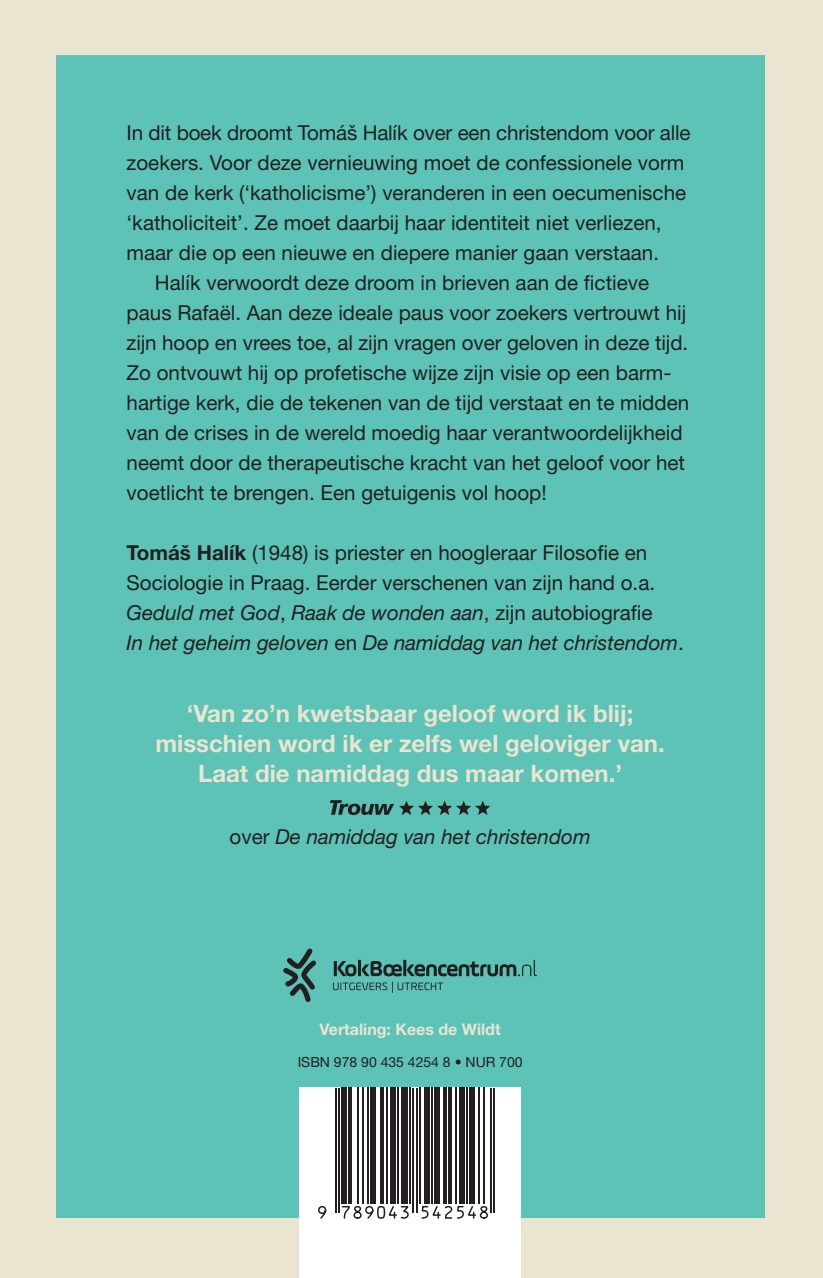
<style>
.page{position:relative;width:823px;height:1278px;background:#eae5d1}
.page>*{position:absolute;margin:0;border:0;box-sizing:border-box;transform-origin:0 0}
.t1{font:700 24px/30px "Helvetica Neue LT Std";color:#eae5d1;text-align:center}
.t2{font:20.6px/30px "Helvetica Neue LT Std";color:#231f20}
.t3{font:italic 20.6px "Helvetica Neue LT Std";color:#231f20}
.t4{font:700 16px "Helvetica Neue LT Std";color:#eae5d1}
.t5{font:14px "Helvetica Neue LT Std";color:#231f20}
.s1{font-weight:700}
.s2{font-style:italic}
.s3{font-style:normal}
</style>
<div class="page">
<div style="left:56px;top:56px;width:708px;height:1162px;background:#5cc3b6"></div>
<svg style="left:333px;top:960px;width:204px;height:33px"></svg>
<svg style="left:283px;top:948px;width:33px;height:54px"></svg>
<div style="left:299px;top:1088px;width:222px;height:190px;background:#fff"></div>
<svg style="left:335px;top:1088px;width:160px;height:125px"></svg>
<hr style="left:335px;top:1088px;width:2px;height:124px;background:#231f20">
<hr style="left:338px;top:1088px;width:2px;height:124px;background:#231f20">
<div style="left:342px;top:1088px;width:5px;height:116px;background:#231f20"></div>
<hr style="left:349px;top:1088px;width:3px;height:116px;background:#231f20">
<hr style="left:357px;top:1088px;width:2px;height:116px;background:#231f20">
<hr style="left:362px;top:1088px;width:2px;height:116px;background:#231f20">
<hr style="left:367px;top:1088px;width:2px;height:116px;background:#231f20">
<div style="left:370px;top:1088px;width:5px;height:116px;background:#231f20"></div>
<hr style="left:381px;top:1088px;width:3px;height:116px;background:#231f20">
<hr style="left:386px;top:1088px;width:1px;height:116px;background:#231f20">
<div style="left:391px;top:1088px;width:5px;height:116px;background:#231f20"></div>
<hr style="left:397px;top:1088px;width:2px;height:116px;background:#231f20">
<div style="left:401px;top:1088px;width:6px;height:116px;background:#231f20"></div>
<hr style="left:409px;top:1088px;width:2px;height:116px;background:#231f20">
<hr style="left:413px;top:1088px;width:1px;height:124px;background:#231f20">
<hr style="left:416px;top:1088px;width:2px;height:124px;background:#231f20">
<hr style="left:419px;top:1088px;width:2px;height:116px;background:#231f20">
<div style="left:424px;top:1088px;width:5px;height:116px;background:#231f20"></div>
<hr style="left:431px;top:1088px;width:2px;height:116px;background:#231f20">
<div style="left:434px;top:1088px;width:5px;height:116px;background:#231f20"></div>
<hr style="left:443px;top:1088px;width:3px;height:116px;background:#231f20">
<hr style="left:448px;top:1088px;width:3px;height:116px;background:#231f20">
<hr style="left:455px;top:1088px;width:1px;height:116px;background:#231f20">
<div style="left:460px;top:1088px;width:5px;height:116px;background:#231f20"></div>
<hr style="left:466px;top:1088px;width:2px;height:116px;background:#231f20">
<div style="left:470px;top:1088px;width:5px;height:116px;background:#231f20"></div>
<hr style="left:478px;top:1088px;width:2px;height:116px;background:#231f20">
<hr style="left:483px;top:1088px;width:2px;height:116px;background:#231f20">
<hr style="left:490px;top:1088px;width:2px;height:124px;background:#231f20">
<hr style="left:493px;top:1088px;width:2px;height:124px;background:#231f20">
<svg style="left:318px;top:1206px;width:9px;height:13px"></svg>
<svg style="left:341px;top:1205px;width:68px;height:14px"></svg>
<svg style="left:421px;top:1205px;width:68px;height:14px"></svg>
<svg style="left:330px;top:800px;width:160px;height:15px"></svg>
<p class="t2" style="left:127px;top:117px;width:565px">In dit boek droomt Tomáš Halík over een christendom voor alle</p>
<p class="t2" style="left:127px;top:147px;width:559px">zoekers. Voor deze vernieuwing moet de confessionele vorm</p>
<p class="t2" style="left:127px;top:177px;width:561px">van de kerk (‘katholicisme’) veranderen in een oecumenische</p>
<p class="t2" style="left:127px;top:207px;width:536px">‘katholiciteit’. Ze moet daarbij haar identiteit niet verliezen,</p>
<p class="t2" style="left:127px;top:237px;width:534px">maar die op een nieuwe en diepere manier gaan verstaan.</p>
<p class="t2" style="left:155px;top:267px;width:496px">Halík verwoordt deze droom in brieven aan de fictieve</p>
<p class="t2" style="left:127px;top:297px;width:561px">paus Rafaël. Aan deze ideale paus voor zoekers vertrouwt hij</p>
<p class="t2" style="left:127px;top:327px;width:563px">zijn hoop en vrees toe, al zijn vragen over geloven in deze tijd.</p>
<p class="t2" style="left:127px;top:357px;width:546px">Zo ontvouwt hij op profetische wijze zijn visie op een barm-</p>
<p class="t2" style="left:127px;top:387px;width:564px">hartige kerk, die de tekenen van de tijd verstaat en te midden</p>
<p class="t2" style="left:127px;top:417px;width:557px">van de crises in de wereld moedig haar verantwoordelijkheid</p>
<p class="t2" style="left:127px;top:447px;width:560px">neemt door de therapeutische kracht van het geloof voor het</p>
<p class="t2" style="left:127px;top:477px;width:422px">voetlicht te brengen. Een getuigenis vol hoop!</p>
<p class="t2" style="left:127px;top:537px;width:559px"><span class="s1">Tomáš Halík</span> (1948) is priester en hoogleraar Filosofie en Sociologie in Praag. Eerder verschenen van zijn hand o.a.<br><span class="s2">Geduld met God</span>, <span class="s2">Raak de wonden aan</span>, zijn autobiografie<br><span class="s2">In het geheim geloven</span> en <span class="s2">De namiddag van het christendom</span>.</p>
<p class="t1" style="left:155px;top:698px;width:511px">‘Van zo’n kwetsbaar geloof word ik blij; misschien word ik er zelfs wel geloviger van.<br>Laat die namiddag dus maar komen.’</p>
<p class="t3" style="left:230px;top:824px;width:362px"><span class="s3">over</span> De namiddag van het christendom</p>
<p class="t4" style="left:320px;top:1019px;width:182px">Vertaling: Kees de Wildt</p>
<p class="t5" style="left:298px;top:1054px;width:226px">ISBN 978 90 435 4254 8 • NUR 700</p>
</div>
